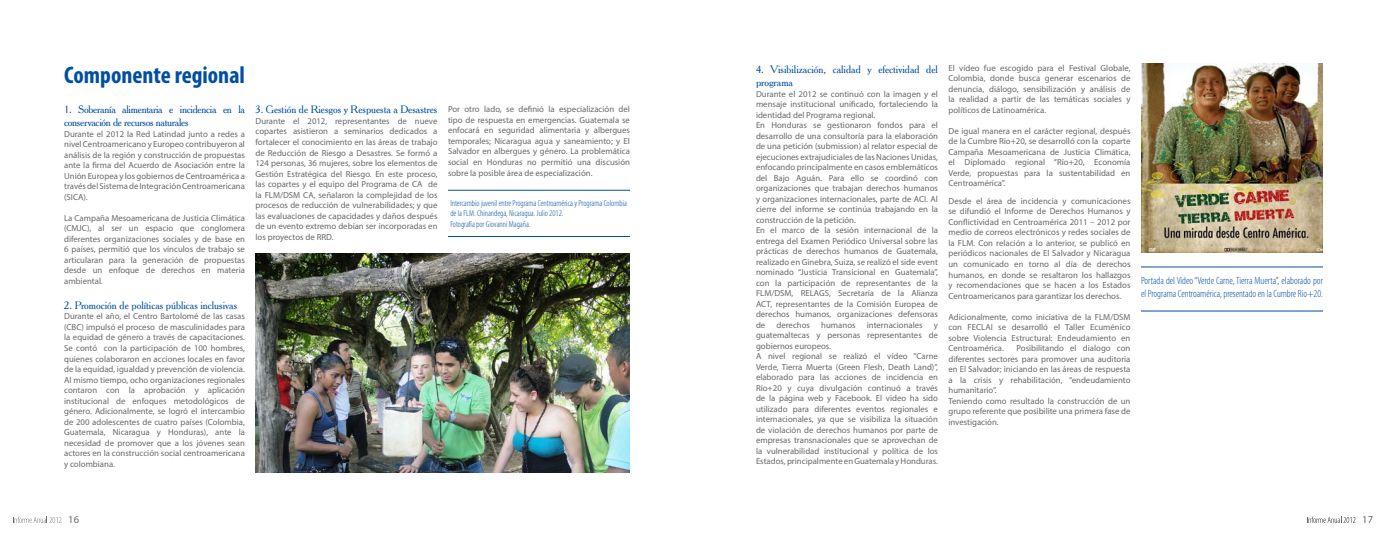
<style>
.page{position:relative;width:1386px;height:536px;background:#fff}
.page>*{position:absolute;margin:0;border:0;box-sizing:border-box;transform-origin:0 0}
.t1{font:700 condensed 24.06px "Myriad Pro";color:#004fa3}
.t2{font:10.5px/12.6px "Cheltenham BT";color:#004fa3}
.t3{font:300 condensed 10.5px/12.6px "Myriad Pro";color:#004fa3}
.t4{font:10.5px/12.6px "Cheltenham BT";letter-spacing:-.025em;color:#004fa3}
.t5{font:10.5px "Myriad Pro";color:#67686b}
.t6{font:8.75px/10.5px "Myriad Pro";color:#67686b;text-align:justify}
.t7{font:300 condensed 8.75px/10.5px "Myriad Pro";color:#004fa3}
</style>
<div class="page">
<svg style="left:13px;top:516px;width:48px;height:6px"></svg>
<svg style="left:1307px;top:516px;width:48px;height:6px"></svg>
<hr style="left:448px;top:190px;width:182px;height:1px;background:#004fa3">
<hr style="left:448px;top:236px;width:182px;height:1px;background:#004fa3">
<hr style="left:1141px;top:266px;width:182px;height:1px;background:#004fa3">
<hr style="left:1141px;top:310px;width:182px;height:1px;background:#004fa3">
<img style="left:1141px;top:63px;width:182px;height:189px">
<img style="left:256px;top:253px;width:374px;height:219px">
<h1 class="t1" style="left:64px;top:59px;width:182px">Componente regional</h1>
<p class="t4" style="left:64px;top:103px;width:182px">1. Soberanía alimentaria e incidencia en la conservación de recursos naturales</p>
<p class="t6" style="left:64px;top:128px;width:182px">Durante el 2012 la Red Latindad junto a redes a nivel Centroamericano y Europeo contribuyeron al análisis de la región y construcción de propuestas ante la firma del Acuerdo de Asociación entre la Unión Europea y los gobiernos de Centroamérica a través del Sistema de Integración Centroamericana (SICA).</p>
<p class="t6" style="left:64px;top:212px;width:182px">La Campaña Mesoamericana de Justicia Climática (CMJC), al ser un espacio que conglomera diferentes organizaciones sociales y de base en 6 países, permitió que los vínculos de trabajo se articularan para la generación de propuestas desde un enfoque de derechos en materia ambiental.</p>
<p class="t2" style="left:64px;top:299px;width:175px">2. Promoción de políticas públicas inclusivas</p>
<p class="t6" style="left:64px;top:311px;width:182px">Durante el año, el Centro Bartolomé de las casas (CBC) impulsó el proceso de masculinidades para la equidad de género a través de capacitaciones.<br>Se contó con la participación de 100 hombres, quienes colaboraron en acciones locales en favor de la equidad, igualdad y prevención de violencia.<br>Al mismo tiempo, ocho organizaciones regionales contaron con la aprobación y aplicación institucional de enfoques metodológicos de género. Adicionalmente, se logró el intercambio de 200 adolescentes de cuatro países (Colombia, Guatemala, Nicaragua y Honduras), ante la necesidad de promover que a los jóvenes sean actores en la construcción social centroamericana y colombiana.</p>
<p class="t2" style="left:256px;top:103px;width:183px">3. Gestión de Riesgos y Respuesta a Desastres</p>
<p class="t6" style="left:256px;top:116px;width:184px">Durante el 2012, representantes de nueve copartes asistieron a seminarios dedicados a fortalecer el conocimiento en las áreas de trabajo de Reducción de Riesgo a Desastres. Se formó a 124 personas, 36 mujeres, sobre los elementos de Gestión Estratégica del Riesgo. En este proceso, las copartes y el equipo del Programa de CA de la FLM/DSM CA, señalaron la complejidad de los procesos de reducción de vulnerabilidades; y que las evaluaciones de capacidades y daños después de un evento extremo debían ser incorporadas en los proyectos de RRD.</p>
<p class="t6" style="left:448px;top:104px;width:184px">Por otro lado, se definió la especialización del tipo de respuesta en emergencias. Guatemala se enfocará en seguridad alimentaria y albergues temporales; Nicaragua agua y saneamiento; y El Salvador en albergues y género. La problemática social en Honduras no permitió una discusión sobre la posible área de especialización.</p>
<p class="t7" style="left:450px;top:197px;width:178px">Intercambio juvenil entre Programa Centroamérica y Programa Colombia de la FLM. Chinandega, Nicaragua. Julio 2012.<br>Fotografía por Giovanni Magaña.</p>
<p class="t2" style="left:756px;top:63px;width:184px">4. Visibilización, calidad y efectividad del programa</p>
<p class="t6" style="left:756px;top:88px;width:184px;text-align:left">Durante el 2012 se continuó con la imagen y el mensaje institucional unificado, fortaleciendo la identidad del Programa regional.<br>En Honduras se gestionaron fondos para el desarrollo de una consultoría para la elaboración de una petición (submission) al relator especial de ejecuciones extrajudiciales de las Naciones Unidas, enfocando principalmente en casos emblemáticos del Bajo Aguán. Para ello se coordinó con organizaciones que trabajan derechos humanos y organizaciones internacionales, parte de ACI. Al cierre del informe se continúa trabajando en la construcción de la petición.<br>En el marco de la sesión internacional de la entrega del Examen Periódico Universal sobre las prácticas de derechos humanos de Guatemala, realizado en Ginebra, Suiza, se realizó el side event nominado “Justicia Transicional en Guatemala”, con la participación de representantes de la FLM/DSM, RELAGS, Secretaría de la Alianza ACT, representantes de la Comisión Europea de derechos humanos, organizaciones defensoras de</p>
<p class="t6" style="left:777px;top:319px;width:35px">derechos</p>
<p class="t6" style="left:821px;top:319px;width:36px">humanos</p>
<p class="t6" style="left:867px;top:319px;width:57px">internacionales</p>
<p class="t6" style="left:756px;top:319px;width:184px;text-align:left;text-indent:178px">y guatemaltecas y personas representantes de gobiernos europeos.<br>A nivel regional se realizó el vídeo “Carne Verde, Tierra Muerta (Green Flesh, Death Land)”, elaborado para las acciones de incidencia en Río+20 y cuya divulgación continuó a través de la página web y Facebook. El video ha sido utilizado para diferentes eventos regionales e internacionales, ya que se visibiliza la situación de violación de derechos humanos por parte de empresas transnacionales que se aprovechan de la vulnerabilidad institucional y política de los Estados, principalmente en Guatemala y Honduras.</p>
<p class="t6" style="left:948px;top:62px;width:184px">El vídeo fue escogido para el Festival Globale, Colombia, donde busca generar escenarios de denuncia, diálogo, sensibilización y análisis de la realidad a partir de las temáticas sociales y políticos de Latinoamérica.</p>
<p class="t6" style="left:948px;top:125px;width:184px">De igual manera en el carácter regional, después de la Cumbre Río+20, se desarrolló con la coparte Campaña Mesoamericana de Justicia Climática, el Diplomado regional “Río+20, Economía Verde, propuestas para la sustentabilidad en Centroamérica”.</p>
<p class="t6" style="left:948px;top:195px;width:184px">Desde el área de incidencia y comunicaciones se difundió el Informe de Derechos Humanos y Conflictividad en Centroamérica 2011 – 2012 por medio de correos electrónicos y redes sociales de la FLM. Con relación a lo anterior, se publicó en periódicos nacionales de El Salvador y Nicaragua un comunicado en torno al día de derechos humanos, en donde se resaltaron los hallazgos y recomendaciones que se hacen a los Estados Centroamericanos para garantizar los derechos.</p>
<p class="t6" style="left:948px;top:311px;width:184px">Adicionalmente, como iniciativa de la FLM/DSM con FECLAI se desarrolló el Taller Ecuménico sobre Violencia Estructural: Endeudamiento en Centroamérica.</p>
<p class="t6" style="left:948px;top:342px;width:184px;text-align:left;text-indent:68px">Posibilitando el dialogo con diferentes sectores para promover una auditoria en El Salvador; iniciando en las áreas de respuesta a la crisis y rehabilitación, “endeudamiento humanitario”.<br>Teniendo como resultado la construcción de un grupo referente que posibilite una primera fase de investigación.</p>
<p class="t3" style="left:1141px;top:274px;width:183px">Portada del Video “Verde Carne, Tierra Muerta”, elaborado por el Programa Centroamérica, presentado en la Cumbre Rio+20.</p>
<p class="t5" style="left:68px;top:513px;width:13px">16</p>
<p class="t5" style="left:1362px;top:513px;width:12px">17</p>
</div>
